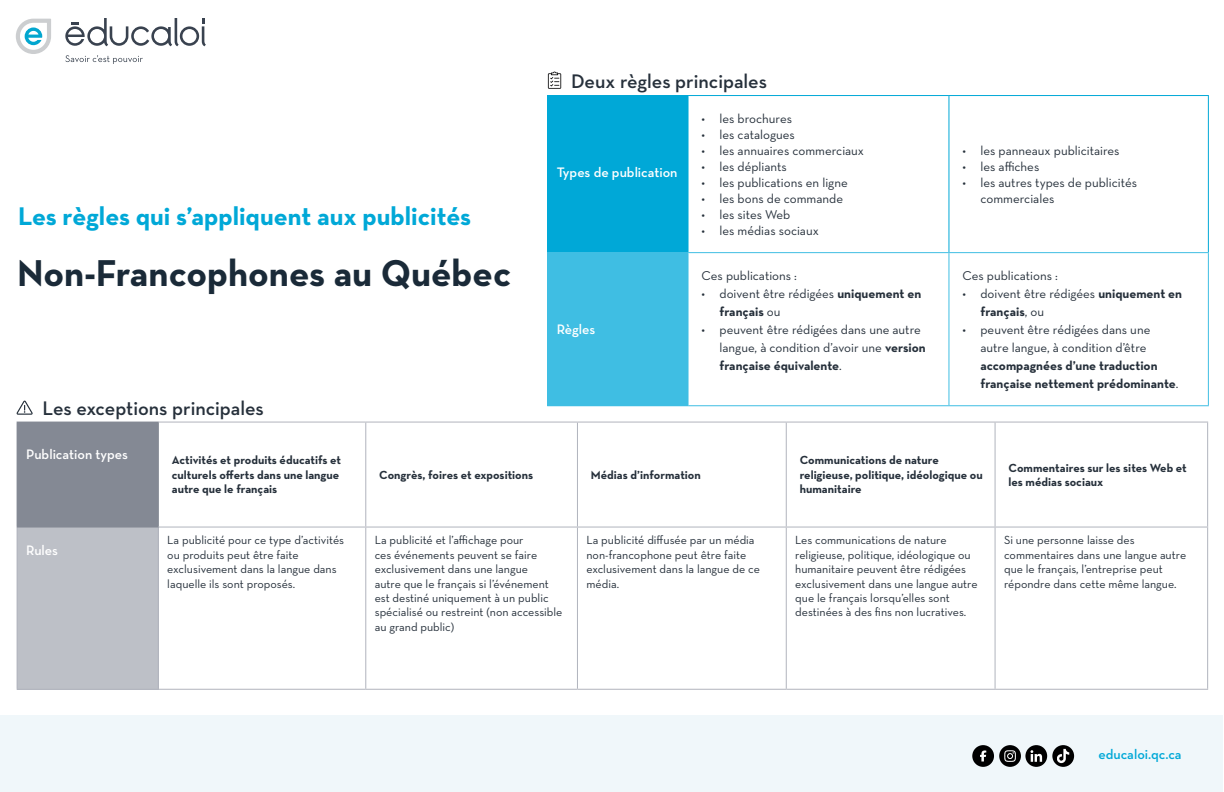
<style>
.page{position:relative;width:1224px;height:792px;background:#fff}
.page>*{position:absolute;margin:0;border:0;box-sizing:border-box;transform-origin:0 0}
.t1{font:700 38px "Neutra Text";color:#1a2a38}
.t2{font:700 26px "Neutra Text";color:#00a8d7}
.t3{font:600 20px "Neutra Text";color:#26303b}
.t4{font:600 14px "Neutra Text";color:#fff}
.t5{font:600 14px "Neutra Text";color:#00a8d7}
.t6{font:13px/18px "Neutra Text";color:#26303b}
.t7{font:700 13px/18px "Neutra Text";color:#26303b}
.t8{font:12px/14.4px "Neutra Text";color:#26303b}
.t9{font:700 12px/14.4px "Neutra Text";color:#26303b}
.s1{font-weight:700}
.s2{font-weight:400}
</style>
<div class="page">
<svg style="left:65px;top:18px;width:141px;height:28px"></svg>
<svg style="left:16px;top:19px;width:35px;height:35px"></svg>
<svg style="left:65px;top:55px;width:78px;height:9px"></svg>
<div style="left:548px;top:96px;width:140px;height:157px;background:#00a8d7"></div>
<svg style="left:689px;top:96px;width:519px;height:309px"></svg>
<div style="left:548px;top:253px;width:140px;height:153px;background:#3fbee3"></div>
<hr style="left:688px;top:95px;width:261px;height:1px;background:#00a8d7">
<hr style="left:949px;top:95px;width:260px;height:1px;background:#00a8d7">
<hr style="left:948px;top:96px;width:1px;height:156px;background:#00a8d7">
<hr style="left:1208px;top:96px;width:1px;height:156px;background:#00a8d7">
<hr style="left:547px;top:95px;width:141px;height:1px;background:#00a8d7">
<hr style="left:547px;top:96px;width:1px;height:156px;background:#00a8d7">
<hr style="left:688px;top:96px;width:1px;height:156px;background:#00a8d7">
<hr style="left:688px;top:252px;width:261px;height:1px;background:#3fbee3">
<hr style="left:949px;top:252px;width:260px;height:1px;background:#3fbee3">
<hr style="left:948px;top:253px;width:1px;height:152px;background:#3fbee3">
<hr style="left:1208px;top:253px;width:1px;height:152px;background:#3fbee3">
<hr style="left:688px;top:405px;width:261px;height:1px;background:#3fbee3">
<hr style="left:949px;top:405px;width:260px;height:1px;background:#3fbee3">
<hr style="left:547px;top:252px;width:141px;height:1px;background:#3fbee3">
<hr style="left:547px;top:253px;width:1px;height:152px;background:#3fbee3">
<hr style="left:688px;top:253px;width:1px;height:152px;background:#3fbee3">
<hr style="left:547px;top:405px;width:141px;height:1px;background:#3fbee3">
<div style="left:17px;top:422px;width:141px;height:105px;background:#848994"></div>
<svg style="left:159px;top:423px;width:1048px;height:266px"></svg>
<div style="left:17px;top:527px;width:141px;height:162px;background:#bdc0c7"></div>
<hr style="left:159px;top:422px;width:207px;height:1px;background:#b1b4bd">
<hr style="left:366px;top:422px;width:211px;height:1px;background:#b1b4bd">
<hr style="left:365px;top:423px;width:1px;height:104px;background:#b1b4bd">
<hr style="left:577px;top:422px;width:209px;height:1px;background:#b1b4bd">
<hr style="left:577px;top:423px;width:1px;height:104px;background:#b1b4bd">
<hr style="left:786px;top:422px;width:209px;height:1px;background:#b1b4bd">
<hr style="left:786px;top:423px;width:1px;height:104px;background:#b1b4bd">
<hr style="left:995px;top:422px;width:213px;height:1px;background:#b1b4bd">
<hr style="left:995px;top:423px;width:1px;height:104px;background:#b1b4bd">
<hr style="left:1207px;top:423px;width:1px;height:104px;background:#b1b4bd">
<hr style="left:17px;top:528px;width:1px;height:161px;background:#b1b4bd">
<hr style="left:159px;top:527px;width:207px;height:1px;background:#b1b4bd">
<hr style="left:158px;top:528px;width:1px;height:161px;background:#b1b4bd">
<hr style="left:366px;top:527px;width:211px;height:1px;background:#b1b4bd">
<hr style="left:365px;top:528px;width:1px;height:161px;background:#b1b4bd">
<hr style="left:577px;top:527px;width:209px;height:1px;background:#b1b4bd">
<hr style="left:577px;top:528px;width:1px;height:161px;background:#b1b4bd">
<hr style="left:786px;top:527px;width:209px;height:1px;background:#b1b4bd">
<hr style="left:786px;top:528px;width:1px;height:161px;background:#b1b4bd">
<hr style="left:995px;top:527px;width:213px;height:1px;background:#b1b4bd">
<hr style="left:995px;top:528px;width:1px;height:161px;background:#b1b4bd">
<hr style="left:1207px;top:528px;width:1px;height:161px;background:#b1b4bd">
<hr style="left:17px;top:689px;width:141px;height:1px;background:#b1b4bd">
<hr style="left:158px;top:689px;width:208px;height:1px;background:#b1b4bd">
<hr style="left:366px;top:689px;width:211px;height:1px;background:#b1b4bd">
<hr style="left:577px;top:689px;width:209px;height:1px;background:#b1b4bd">
<hr style="left:786px;top:689px;width:209px;height:1px;background:#b1b4bd">
<hr style="left:995px;top:689px;width:213px;height:1px;background:#b1b4bd">
<hr style="left:17px;top:422px;width:142px;height:1px;background:#848994">
<hr style="left:158px;top:423px;width:1px;height:104px;background:#848994">
<hr style="left:17px;top:527px;width:142px;height:1px;background:#848994">
<svg style="left:17px;top:401px;width:16px;height:14px"></svg>
<svg style="left:548px;top:72px;width:13px;height:17px"></svg>
<div style="left:0;top:716px;width:1223px;height:76px;background:#f0f7fa"></div>
<div style="left:999px;top:745px;width:22px;height:22px;background:#000;border-radius:50%"></div>
<svg style="left:1004px;top:750px;width:12px;height:12px"></svg>
<svg style="left:1025px;top:745px;width:22px;height:22px"></svg>
<svg style="left:1031px;top:750px;width:11px;height:12px"></svg>
<div style="left:972px;top:745px;width:22px;height:22px;background:#000;border-radius:50%"></div>
<svg style="left:980px;top:750px;width:6px;height:12px"></svg>
<svg style="left:1052px;top:745px;width:22px;height:22px"></svg>
<svg style="left:1057px;top:749px;width:12px;height:14px"></svg>
<h2 class="t2" style="left:18px;top:200px;width:455px">Les règles qui s’appliquent aux publicités</h2>
<h1 class="t1" style="left:17px;top:249px;width:495px">Non-Francophones au Québec</h1>
<h3 class="t3" style="left:43px;top:396px;width:223px">Les exceptions principales</h3>
<h3 class="t3" style="left:571px;top:69px;width:197px">Deux règles principales</h3>
<p class="t4" style="left:557px;top:164px;width:122px">Types de publication</p>
<p class="t4" style="left:557px;top:321px;width:40px">Règles</p>
<p class="t6" style="left:702px;top:109px;width:92px">• les brochures</p>
<p class="t6" style="left:702px;top:125px;width:95px">• les catalogues</p>
<p class="t6" style="left:702px;top:141px;width:164px">• les annuaires commerciaux</p>
<p class="t6" style="left:702px;top:157px;width:87px">• les dépliants</p>
<p class="t6" style="left:702px;top:173px;width:148px">• les publications en ligne</p>
<p class="t6" style="left:702px;top:189px;width:143px">• les bons de commande</p>
<p class="t6" style="left:702px;top:205px;width:90px">• les sites Web</p>
<p class="t6" style="left:702px;top:221px;width:119px">• les médias sociaux</p>
<p class="t6" style="left:702px;top:266px;width:97px">Ces publications :</p>
<p class="t6" style="left:720px;top:284px;width:203px;text-indent:-18px">• doivent être rédigées <span class="s1">uniquement en français</span> ou</p>
<p class="t6" style="left:720px;top:320px;width:208px;text-indent:-18px">• peuvent être rédigées dans une autre langue, à condition d’avoir une <span class="s1">version française équivalente</span>.</p>
<p class="t6" style="left:962px;top:141px;width:159px">• les panneaux publicitaires</p>
<p class="t6" style="left:962px;top:157px;width:78px">• les affiches</p>
<p class="t6" style="left:980px;top:174px;width:158px;line-height:16px;text-indent:-18px">• les autres types de publicités commerciales</p>
<p class="t6" style="left:962px;top:266px;width:97px">Ces publications :</p>
<p class="t6" style="left:980px;top:284px;width:203px;text-indent:-18px">• doivent être rédigées <span class="s1">uniquement en français</span>, ou</p>
<p class="t6" style="left:962px;top:320px;width:189px;text-align:right">• peuvent être rédigées dans une autre langue, à condition d’être</p>
<p class="t7" style="left:980px;top:356px;width:200px">accompagnées d’une traduction française nettement prédominante<span class="s2">.</span></p>
<p class="t4" style="left:26px;top:446px;width:103px">Publication types</p>
<p class="t9" style="left:172px;top:453px;width:171px">Activités et produits éducatifs et culturels offerts dans une langue autre que le français</p>
<p class="t9" style="left:379px;top:467px;width:155px">Congrès, foires et expositions</p>
<p class="t9" style="left:591px;top:467px;width:111px">Médias d’information</p>
<p class="t9" style="left:800px;top:453px;width:184px">Communications de nature religieuse, politique, idéologique ou humanitaire</p>
<p class="t9" style="left:1009px;top:460px;width:180px">Commentaires sur les sites Web et les médias sociaux</p>
<p class="t4" style="left:26px;top:541px;width:33px">Rules</p>
<p class="t8" style="left:167px;top:533px;width:178px">La publicité pour ce type d’activités ou produits peut être faite exclusivement dans la langue dans laquelle ils sont proposés.</p>
<p class="t8" style="left:375px;top:533px;width:189px">La publicité et l’affichage pour<br>ces événements peuvent se faire exclusivement dans une langue<br>autre que le français si l’événement est destiné uniquement à un public spécialisé ou restreint (non accessible au grand public)</p>
<p class="t8" style="left:586px;top:533px;width:175px">La publicité diffusée par un média non-francophone peut être faite exclusivement dans la langue de ce média.</p>
<p class="t8" style="left:795px;top:533px;width:184px">Les communications de nature religieuse, politique, idéologique ou humanitaire peuvent être rédigées exclusivement dans une langue autre que le français lorsqu’elles sont destinées à des fins non lucratives.</p>
<p class="t8" style="left:1004px;top:533px;width:184px">Si une personne laisse des commentaires dans une langue autre que le français, l’entreprise peut répondre dans cette même langue.</p>
<p class="t5" style="left:1098px;top:746px;width:85px">educaloi.qc.ca</p>
</div>
